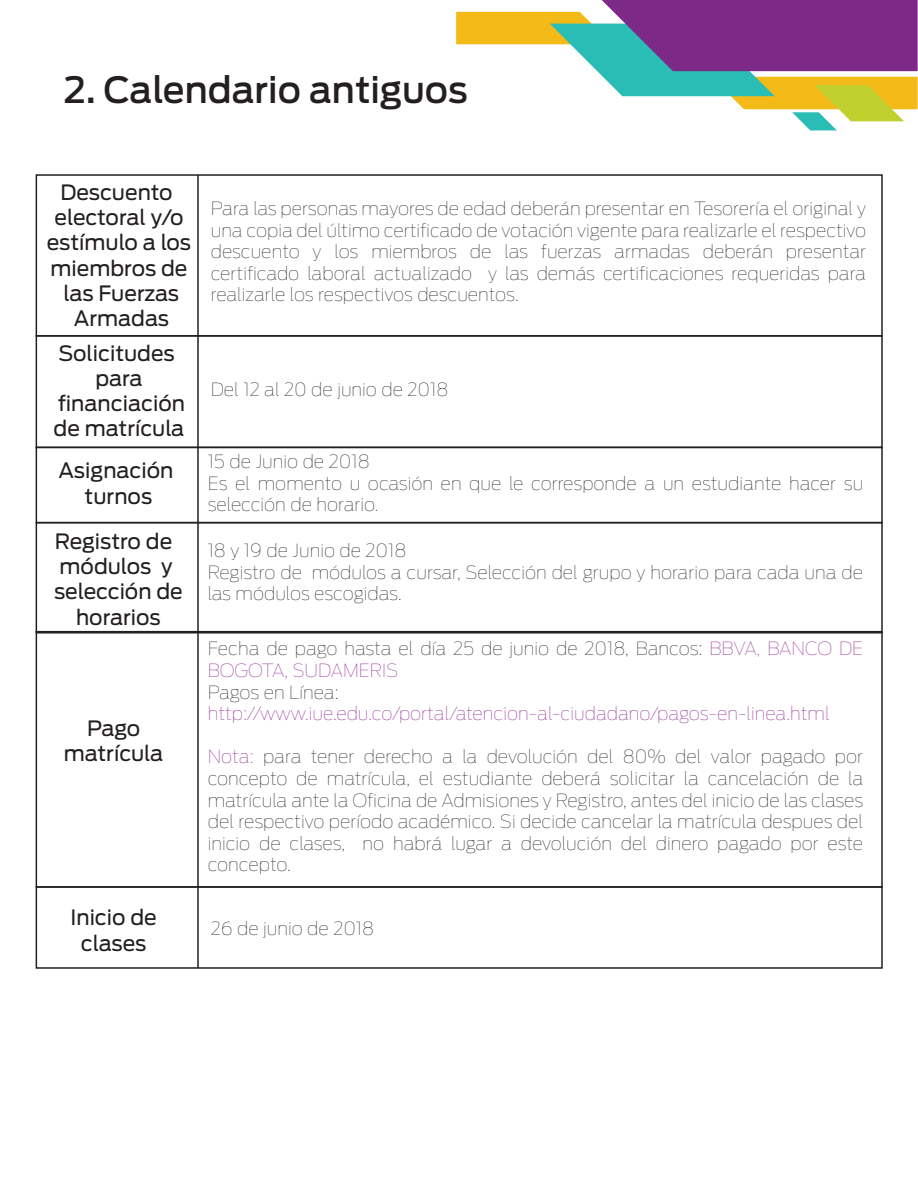
<style>
.page{position:relative;width:918px;height:1188px;background:#fff}
.page>*{position:absolute;margin:0;border:0;box-sizing:border-box;transform-origin:0 0}
.t1{font:500 36px "Antenna";color:#231f20}
.t2{font:21px/25.2px "Antenna";color:#231f20;text-align:center}
.t3{font:100 18px/21.6px "Antenna";color:#231f20}
.t4{font:100 18px "Antenna";color:#90268f}
.s1{color:#90268f}
</style>
<div class="page">
<div style="left:36px;top:174px;width:847px;height:163px;border:2px solid #231f20"></div>
<div style="left:36px;top:335px;width:847px;height:113px;border:2px solid #231f20"></div>
<div style="left:36px;top:447px;width:847px;height:76px;border:2px solid #231f20"></div>
<div style="left:36px;top:522px;width:847px;height:112px;border:2px solid #231f20"></div>
<div style="left:36px;top:631px;width:847px;height:257px;border:2px solid #231f20"></div>
<div style="left:36px;top:886px;width:847px;height:83px;border:2px solid #231f20"></div>
<hr style="left:197px;top:175px;width:2px;height:793px;background:#231f20">
<svg style="left:456px;top:0;width:462px;height:130px"></svg>
<h1 class="t1" style="left:64px;top:69px;width:406px">2. Calendario antiguos</h1>
<p class="t2" style="left:47px;top:180px;width:146px">Descuento electoral y/o estímulo a los miembros de las Fuerzas<br>Armadas</p>
<p class="t2" style="left:54px;top:341px;width:133px">Solicitudes para financiación de matrícula</p>
<p class="t3" style="left:211px;top:198px;width:657px;text-align:justify">Para las personas mayores de edad deberán presentar en Tesorería el original y una copia del último certificado de votación vigente para realizarle el respectivo descuento y los miembros de las fuerzas armadas deberán presentar certificado laboral actualizado y las demás certificaciones requeridas para realizarle los respectivos descuentos.</p>
<p class="t3" style="left:211px;top:379px;width:239px">Del 12 al 20 de junio de 2018</p>
<p class="t2" style="left:59px;top:458px;width:117px">Asignación turnos</p>
<p class="t3" style="left:208px;top:451px;width:657px">15 de Junio de 2018<br>Es el momento u ocasión en que le corresponde a un estudiante hacer su selección de horario.</p>
<p class="t2" style="left:54px;top:529px;width:130px">Registro de módulos y selección de horarios</p>
<p class="t3" style="left:208px;top:540px;width:657px">18 y 19 de Junio de 2018<br>Registro de módulos a cursar, Selección del grupo y horario para cada una de las módulos escogidas.</p>
<p class="t2" style="left:64px;top:716px;width:101px">Pago matrícula</p>
<p class="t2" style="left:70px;top:905px;width:88px">Inicio de clases</p>
<p class="t3" style="left:208px;top:638px;width:657px">Fecha de pago hasta el día 25 de junio de 2018, Bancos: <span class="s1">BBVA, BANCO DE<br>BOGOTA, SUDAMERIS</span></p>
<p class="t3" style="left:208px;top:681px;width:133px">Pagos en Línea:</p>
<p class="t4" style="left:208px;top:703px;width:624px">http://www.iue.edu.co/portal/atencion-al-ciudadano/pagos-en-linea.html</p>
<p class="t3" style="left:208px;top:746px;width:657px;text-align:justify"><span class="s1">Nota:</span> para tener derecho a la devolución del 80% del valor pagado por concepto de matrícula, el estudiante deberá solicitar la cancelación de la matrícula ante la Oficina de Admisiones y Registro, antes del inicio de las clases del respectivo período académico. Si decide cancelar la matrícula despues del inicio de clases, no habrá lugar a devolución del dinero pagado por este concepto.</p>
<p class="t3" style="left:211px;top:918px;width:165px">26 de junio de 2018</p>
</div>
